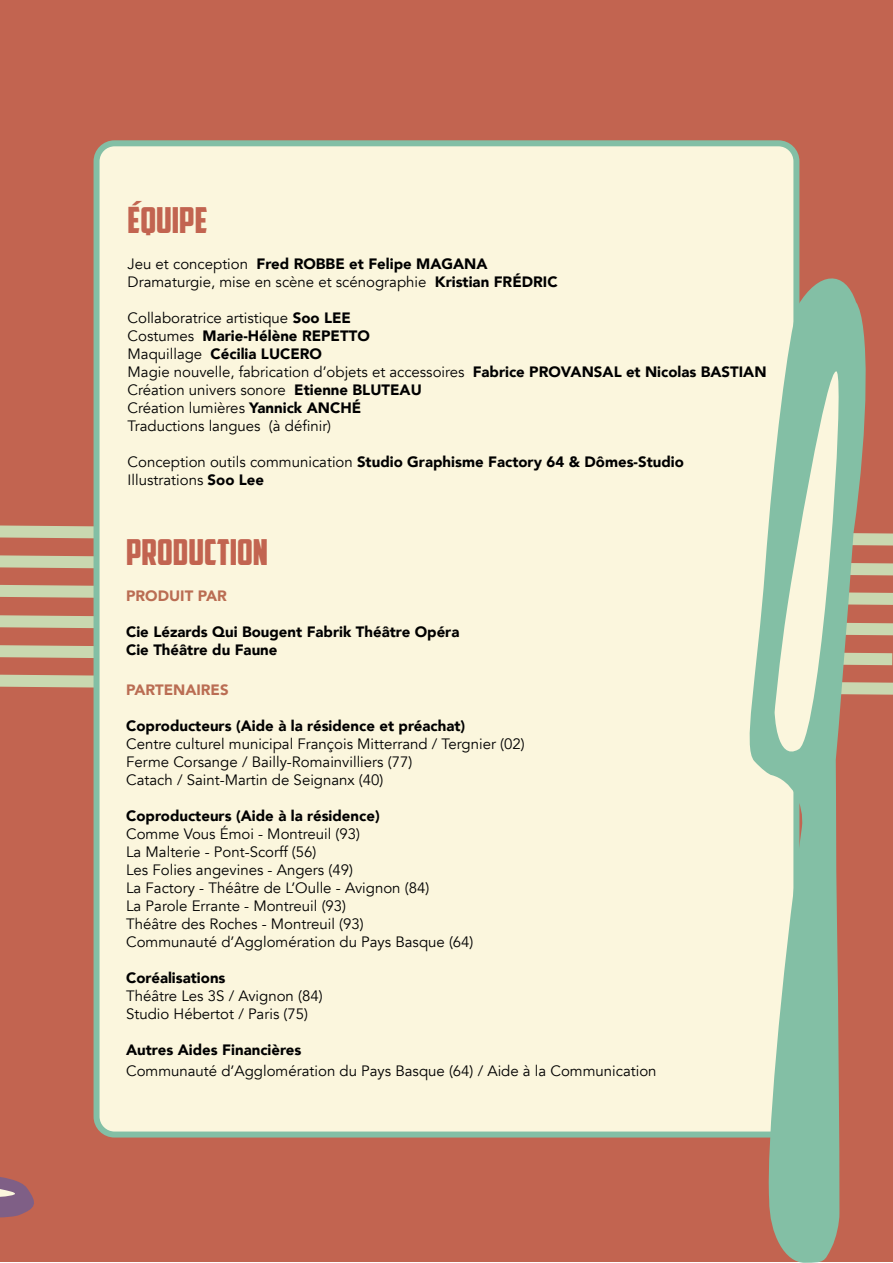
<style>
.page{position:relative;width:893px;height:1263px;background:#fff}
.page>*{position:absolute;margin:0;border:0;box-sizing:border-box;transform-origin:0 0}
.t1{font:36px "American Captain";color:#c26450}
.t2{font:15px/18px "Avenir";color:#000}
.t3{font:900 15px/18px "Avenir";color:#000}
.t4{font:900 15px "Avenir";color:#ba6d53}
.s1{font-weight:900}
.s2{font-weight:400}
</style>
<div class="page">
<div style="left:0;top:1px;width:893px;height:1261px;background:#c26450"></div>
<div style="left:97px;top:143px;width:699px;height:991px;background:#fbf6dd;border-radius:18px"></div>
<div style="left:94px;top:140px;width:705px;height:997px;border:6px solid #83bfa5;border-radius:18px"></div>
<svg style="left:0;top:1177px;width:34px;height:41px"></svg>
<svg style="left:742px;top:269px;width:124px;height:994px"></svg>
<svg style="left:0;top:366px;width:893px;height:397px"></svg>
<h1 class="t1" style="left:128px;top:199px;width:81px">ÉQUIPE</h1>
<p class="t2" style="left:128px;top:255px;width:432px">Jeu et conception <span class="s1">Fred ROBBE et Felipe MAGANA<br></span>Dramaturgie, mise en scène et scénographie <span class="s1">Kristian FRÉDRIC</span></p>
<p class="t2" style="left:128px;top:309px;width:640px">Collaboratrice artistique <span class="s1">Soo LEE<br></span>Costumes <span class="s1">Marie-Hélène REPETTO<br></span>Maquillage <span class="s1">Cécilia LUCERO<br></span>Magie nouvelle, fabrication d’objets et accessoires <span class="s1">Fabrice PROVANSAL et Nicolas BASTIAN </span>Création univers sonore <span class="s1">Etienne BLUTEAU<br></span>Création lumières <span class="s1">Yannick ANCHÉ<br></span>Traductions langues (à définir)</p>
<p class="t3" style="left:128px;top:453px;width:558px"><span class="s2">Conception outils communication</span> Studio Graphisme Factory 64 &amp; Dômes-Studio<br><span class="s2">Illustrations</span> Soo Lee</p>
<h1 class="t1" style="left:126px;top:530px;width:143px">PRODUCTION</h1>
<p class="t4" style="left:126px;top:583px;width:102px">PRODUIT PAR</p>
<p class="t3" style="left:126px;top:622px;width:335px">Cie Lézards Qui Bougent Fabrik Théâtre Opéra<br>Cie Théâtre du Faune</p>
<p class="t4" style="left:126px;top:676px;width:104px">PARTENAIRES</p>
<p class="t3" style="left:126px;top:716px;width:341px">Coproducteurs (Aide à la résidence et préachat)</p>
<p class="t2" style="left:126px;top:735px;width:400px">Centre culturel municipal François Mitterrand / Tergnier (02)<br>Ferme Corsange / Bailly-Romainvilliers (77)<br>Catach / Saint-Martin de Seignanx (40)</p>
<p class="t3" style="left:126px;top:806px;width:255px">Coproducteurs (Aide à la résidence)</p>
<p class="t2" style="left:126px;top:825px;width:349px">Comme Vous Émoi - Montreuil (93)<br>La Malterie - Pont-Scorff (56)<br>Les Folies angevines - Angers (49)<br>La Factory - Théâtre de L’Oulle - Avignon (84)<br>La Parole Errante - Montreuil (93)<br>Théâtre des Roches - Montreuil (93)<br>Communauté d’Agglomération du Pays Basque (64)</p>
<p class="t3" style="left:126px;top:968px;width:101px">Coréalisations</p>
<p class="t2" style="left:126px;top:987px;width:198px">Théâtre Les 3S / Avignon (84)<br>Studio Hébertot / Paris (75)</p>
<p class="t3" style="left:126px;top:1040px;width:177px">Autres Aides Financières</p>
<p class="t2" style="left:126px;top:1062px;width:532px">Communauté d’Agglomération du Pays Basque (64) / Aide à la Communication</p>
</div>
